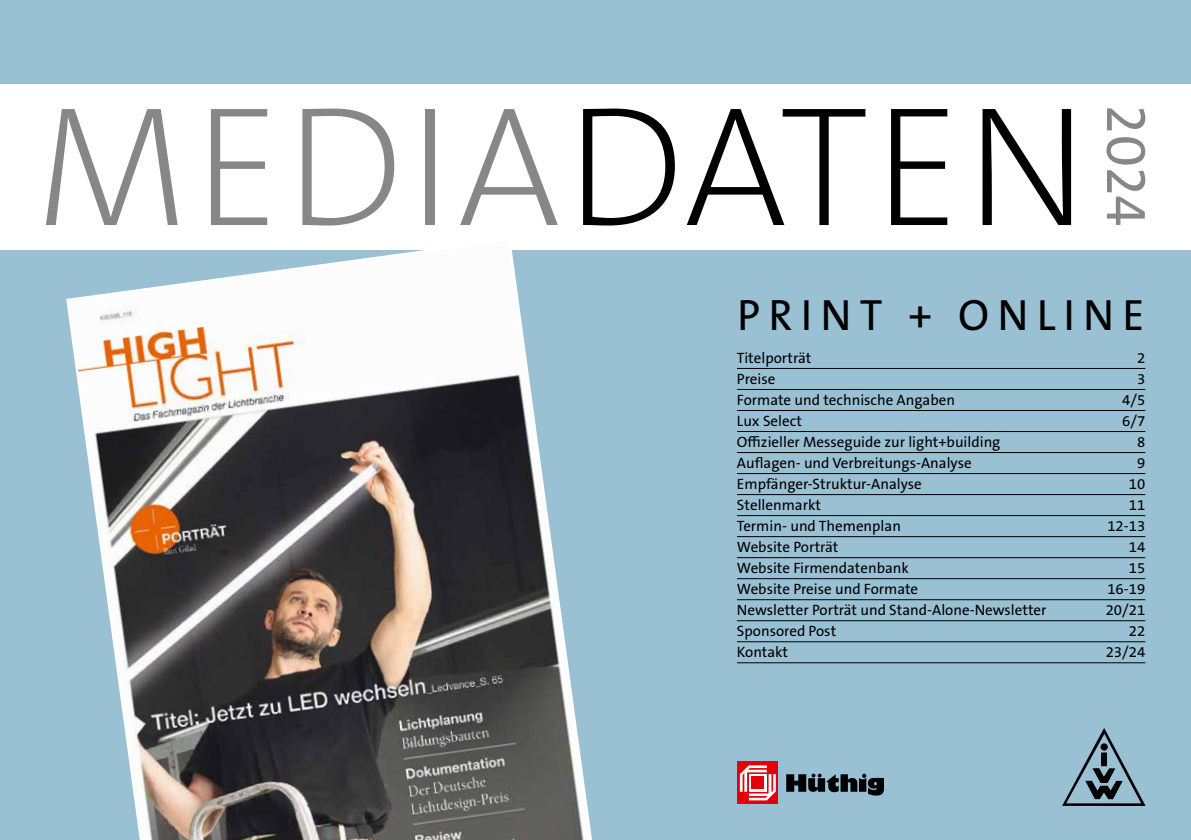
<style>
.page{position:relative;width:1191px;height:840px;background:#fff}
.page>*{position:absolute;margin:0;border:0;box-sizing:border-box;transform-origin:0 0}
.t1{font:200 171.6px "The Sans Os F";letter-spacing:.03em;color:#868786}
.t2{font:56px "The Sans Os F";color:#868786}
.t3{font:44px "The Sans Os F";letter-spacing:.185em;color:#000}
.t4{font:15px "The Sans Os F";color:#000}
.s1{color:#000}
</style>
<div class="page">
<div style="left:0;top:0;width:1191px;height:839px;background:#9ac0d4"></div>
<div style="left:0;top:84px;width:1191px;height:165px;background:#fff"></div>
<svg style="left:65px;top:249px;width:532px;height:590px"></svg>
<hr style="left:737px;top:368px;width:408px;height:1px;background:#000">
<hr style="left:737px;top:389px;width:408px;height:1px;background:#000">
<hr style="left:737px;top:410px;width:408px;height:1px;background:#000">
<hr style="left:737px;top:431px;width:408px;height:1px;background:#000">
<hr style="left:737px;top:452px;width:408px;height:1px;background:#000">
<hr style="left:737px;top:473px;width:408px;height:1px;background:#000">
<hr style="left:737px;top:494px;width:408px;height:1px;background:#000">
<hr style="left:737px;top:515px;width:408px;height:1px;background:#000">
<hr style="left:737px;top:536px;width:408px;height:1px;background:#000">
<hr style="left:737px;top:557px;width:408px;height:1px;background:#000">
<hr style="left:737px;top:578px;width:408px;height:1px;background:#000">
<hr style="left:737px;top:599px;width:408px;height:1px;background:#000">
<hr style="left:737px;top:620px;width:408px;height:1px;background:#000">
<hr style="left:737px;top:641px;width:408px;height:1px;background:#000">
<hr style="left:737px;top:662px;width:408px;height:1px;background:#000">
<svg style="left:737px;top:761px;width:41px;height:42px"></svg>
<svg style="left:740px;top:765px;width:36px;height:34px"></svg>
<div style="left:749px;top:773px;width:18px;height:18px;background:#fff"></div>
<div style="left:751px;top:776px;width:13px;height:12px;background:#e3000b"></div>
<svg style="left:786px;top:773px;width:98px;height:22px"></svg>
<svg style="left:1062px;top:728px;width:83px;height:77px"></svg>
<div style="left:1100px;top:743px;width:7px;height:7px;background:#000;border-radius:50%"></div>
<h1 class="t1" style="left:35px;top:57px;width:1055px">MEDIA<span class="s1">DATEN</span></h1>
<h2 class="t2" style="left:1161px;top:105px;width:122px;rotate:90deg">2024</h2>
<h3 class="t3" style="left:737px;top:286px;width:408px">PRINT + ONLINE</h3>
<p class="t4" style="left:737px;top:348px;width:76px">Titelporträt</p>
<p class="t4" style="left:1137px;top:348px;width:10px">2</p>
<p class="t4" style="left:737px;top:369px;width:40px">Preise</p>
<p class="t4" style="left:1137px;top:369px;width:10px">3</p>
<p class="t4" style="left:737px;top:390px;width:219px">Formate und technische Angaben</p>
<p class="t4" style="left:1122px;top:390px;width:25px">4/5</p>
<p class="t4" style="left:737px;top:411px;width:66px">Lux Select</p>
<p class="t4" style="left:1122px;top:411px;width:25px">6/7</p>
<p class="t4" style="left:737px;top:432px;width:265px">Offizieller Messeguide zur light+building</p>
<p class="t4" style="left:1137px;top:432px;width:10px">8</p>
<p class="t4" style="left:737px;top:453px;width:236px">Auflagen- und Verbreitungs-Analyse</p>
<p class="t4" style="left:1137px;top:453px;width:10px">9</p>
<p class="t4" style="left:737px;top:474px;width:186px">Empfänger-Struktur-Analyse</p>
<p class="t4" style="left:1128px;top:474px;width:18px">10</p>
<p class="t4" style="left:737px;top:495px;width:86px">Stellenmarkt</p>
<p class="t4" style="left:1128px;top:495px;width:18px">11</p>
<p class="t4" style="left:737px;top:516px;width:165px">Termin- und Themenplan</p>
<p class="t4" style="left:1107px;top:516px;width:39px">12-13</p>
<p class="t4" style="left:737px;top:537px;width:103px">Website Porträt</p>
<p class="t4" style="left:1128px;top:537px;width:18px">14</p>
<p class="t4" style="left:737px;top:558px;width:173px">Website Firmendatenbank</p>
<p class="t4" style="left:1128px;top:558px;width:18px">15</p>
<p class="t4" style="left:737px;top:579px;width:183px">Website Preise und Formate</p>
<p class="t4" style="left:1107px;top:579px;width:39px">16-19</p>
<p class="t4" style="left:737px;top:600px;width:311px">Newsletter Porträt und Stand-Alone-Newsletter</p>
<p class="t4" style="left:1105px;top:600px;width:41px">20/21</p>
<p class="t4" style="left:737px;top:621px;width:101px">Sponsored Post</p>
<p class="t4" style="left:1128px;top:621px;width:18px">22</p>
<p class="t4" style="left:737px;top:642px;width:53px">Kontakt</p>
<p class="t4" style="left:1105px;top:642px;width:41px">23/24</p>
</div>
